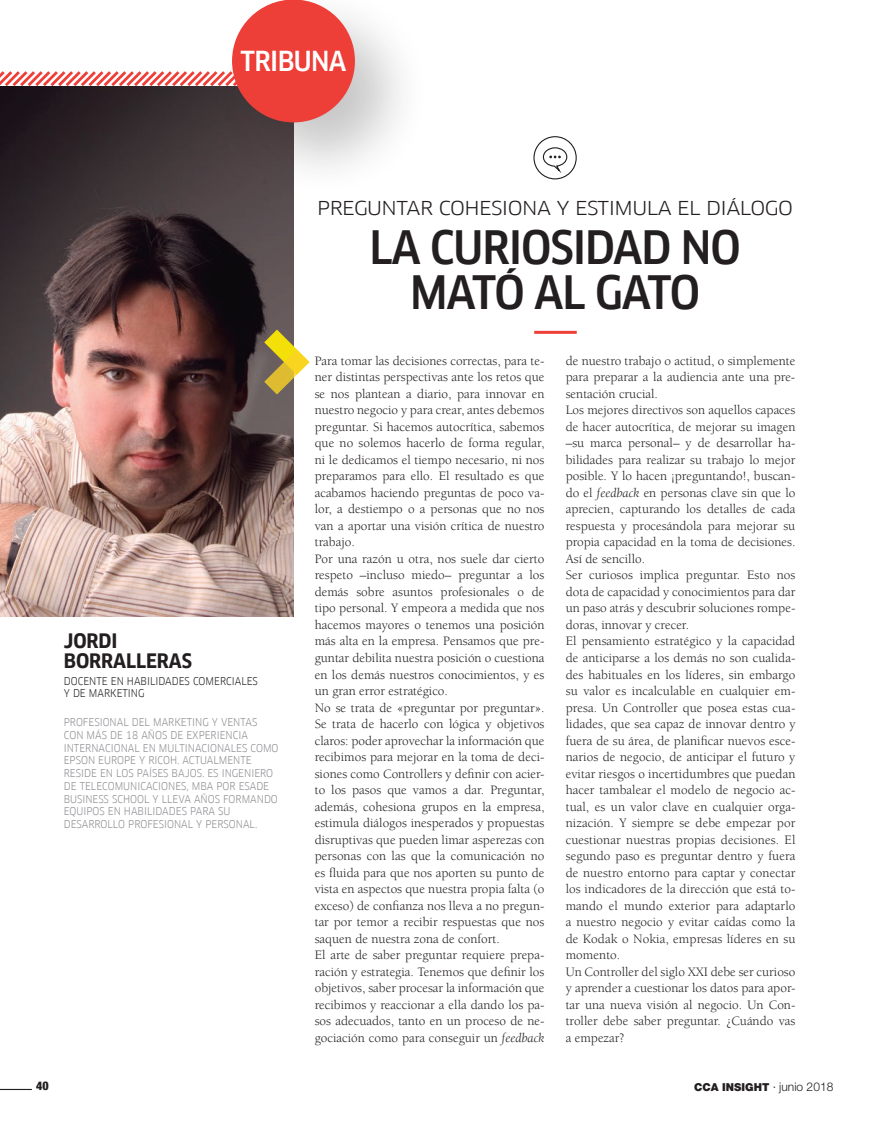
<style>
.page{position:relative;width:872px;height:1127px;background:#fff}
.page>*{position:absolute;margin:0;border:0;box-sizing:border-box;transform-origin:0 0}
.t1{font:500 45px/45px "Clan Narrow";letter-spacing:-.025em;color:#231f20;text-align:center}
.t2{font:500 27px "Clan Narrow";letter-spacing:-.025em;color:#fff}
.t3{font:700 19.5px "Clan Narrow";letter-spacing:-.005em;color:#231f20}
.t4{font:18.75px "Clan Narrow";letter-spacing:-.025em;color:#231f20;scale:1.2 1}
.t5{font:13.2px/16.5px "Berkeley";color:#231f20;text-align:justify}
.t6{font:900 condensed 12px "Helvetica Neue LT Std";color:#231f20}
.t7{font:900 10.95px "Helvetica Neue LT Std";color:#231f20}
.t8{font:10.5px/12.8px "Clan Narrow";color:#8d8d92}
.t9{font:10.5px "Clan Narrow";color:#231f20}
.s1{font-style:italic}
.s2{font-weight:300;font-size:12px}
</style>
<div class="page">
<hr style="left:0;top:1089px;width:32px;height:1px;background:#231f20">
<img style="left:0;top:89px;width:293px;height:528px">
<div style="left:216px;top:0;width:215px;height:199px;background:#231f20;opacity:.25"></div>
<div style="left:232px;top:0;width:123px;height:122px;background:#ee3e38;border-radius:50%"></div>
<hr style="left:534px;top:331px;width:43px;height:3px;background:#ee3e38">
<svg style="left:0;top:68px;width:239px;height:21px"></svg>
<svg style="left:245px;top:310px;width:65px;height:87px"></svg>
<div style="left:533px;top:136px;width:44px;height:43px;border:1px solid #231f20;border-radius:50%"></div>
<svg style="left:542px;top:147px;width:26px;height:29px"></svg>
<p class="t2" style="left:240px;top:46px;width:107px">TRIBUNA</p>
<p class="t4" style="left:317px;top:198px;width:398px">PREGUNTAR COHESIONA Y ESTIMULA EL DIÁLOGO</p>
<p class="t3" style="left:64px;top:630px;width:55px">JORDI</p>
<p class="t3" style="left:64px;top:650px;width:130px">BORRALLERAS</p>
<p class="t9" style="left:64px;top:675px;width:196px">DOCENTE EN HABILIDADES COMERCIALES</p>
<p class="t9" style="left:64px;top:687px;width:82px">Y DE MARKETING</p>
<p class="t8" style="left:64px;top:716px;width:216px">PROFESIONAL DEL MARKETING Y VENTAS CON MÁS DE 18 AÑOS DE EXPERIENCIA INTERNACIONAL EN MULTINACIONALES COMO EPSON EUROPE Y RICOH. ACTUALMENTE RESIDE EN LOS PAÍSES BAJOS. ES INGENIERO DE TELECOMUNICACIONES, MBA POR ESADE BUSINESS SCHOOL Y LLEVA AÑOS FORMANDO EQUIPOS EN HABILIDADES PARA SU DESARROLLO PROFESIONAL Y PERSONAL.</p>
<p class="t1" style="left:369px;top:225px;width:373px">LA CURIOSIDAD NO<br>MATÓ AL GATO</p>
<p class="t5" style="left:315px;top:353px;width:231px">Para tomar las decisiones correctas, para te&shy;ner distintas perspectivas ante los retos que se nos plantean a diario, para innovar en nuestro negocio y para crear, antes debemos preguntar. Si hacemos autocrítica, sabemos que no solemos hacerlo de forma regular, ni le dedicamos el tiempo necesario, ni nos preparamos para ello. El resultado es que acabamos haciendo preguntas de poco va&shy;lor, a destiempo o a personas que no nos van a aportar una visión crítica de nuestro trabajo.</p>
<p class="t5" style="left:315px;top:551px;width:231px">Por una razón u otra, nos suele dar cierto respeto –incluso miedo– preguntar a los demás sobre asuntos profesionales o de tipo personal. Y empeora a medida que nos hacemos mayores o tenemos una posición más alta en la empresa. Pensamos que pre&shy;guntar debilita nuestra posición o cuestiona en los demás nuestros conocimientos, y es un gran error estratégico.</p>
<p class="t5" style="left:315px;top:699px;width:231px">No se trata de «preguntar por preguntar».<br>Se trata de hacerlo con lógica y objetivos claros: poder aprovechar la información que recibimos para mejorar en la toma de deci&shy;siones como Controllers y definir con acier&shy;to los pasos que vamos a dar. Preguntar, además, cohesiona grupos en la empresa, estimula diálogos inesperados y propuestas disruptivas que pueden limar asperezas con personas con las que la comunicación no es fluida para que nos aporten su punto de vista en aspectos que nuestra propia falta (o exceso) de confianza nos lleva a no pregun&shy;tar por temor a recibir respuestas que nos saquen de nuestra zona de confort.</p>
<p class="t5" style="left:315px;top:947px;width:231px">El arte de saber preguntar requiere prepa&shy;ración y estrategia. Tenemos que definir los objetivos, saber procesar la información que recibimos y reaccionar a ella dando los pa&shy;sos adecuados, tanto en un proceso de ne&shy;gociación como para conseguir un <span class="s1">feedback</span></p>
<p class="t5" style="left:566px;top:353px;width:231px">de nuestro trabajo o actitud, o simplemente para preparar a la audiencia ante una pre&shy;sentación crucial.</p>
<p class="t5" style="left:566px;top:402px;width:231px">Los mejores directivos son aquellos capaces de hacer autocrítica, de mejorar su imagen –su marca personal– y de desarrollar ha&shy;bilidades para realizar su trabajo lo mejor posible. Y lo hacen ¡preguntando!, buscan&shy;do el <span class="s1">feedback</span> en personas clave sin que lo aprecien, capturando los detalles de cada respuesta y procesándola para mejorar su propia capacidad en la toma de decisiones.<br>Así de sencillo.</p>
<p class="t5" style="left:566px;top:567px;width:231px">Ser curiosos implica preguntar. Esto nos dota de capacidad y conocimientos para dar un paso atrás y descubrir soluciones rompe&shy;doras, innovar y crecer.</p>
<p class="t5" style="left:566px;top:633px;width:231px">El pensamiento estratégico y la capacidad de anticiparse a los demás no son cualida&shy;des habituales en los líderes, sin embargo su valor es incalculable en cualquier em&shy;presa. Un Controller que posea estas cua&shy;lidades, que sea capaz de innovar dentro y fuera de su área, de planificar nuevos esce&shy;narios de negocio, de anticipar el futuro y evitar riesgos o incertidumbres que puedan hacer tambalear el modelo de negocio ac&shy;tual, es un valor clave en cualquier orga&shy;nización. Y siempre se debe empezar por cuestionar nuestras propias decisiones. El segundo paso es preguntar dentro y fuera de nuestro entorno para captar y conectar los indicadores de la dirección que está to&shy;mando el mundo exterior para adaptarlo a nuestro negocio y evitar caídas como la de Kodak o Nokia, empresas líderes en su momento.</p>
<p class="t5" style="left:566px;top:963px;width:231px">Un Controller del siglo XXI debe ser curioso y aprender a cuestionar los datos para apor&shy;tar una nueva visión al negocio. Un Con&shy;troller debe saber preguntar. ¿Cuándo vas a empezar?</p>
<p class="t6" style="left:36px;top:1078px;width:14px">40</p>
<p class="t7" style="left:694px;top:1080px;width:141px">CCA INSIGHT <span class="s2">· junio 2018</span></p>
</div>
